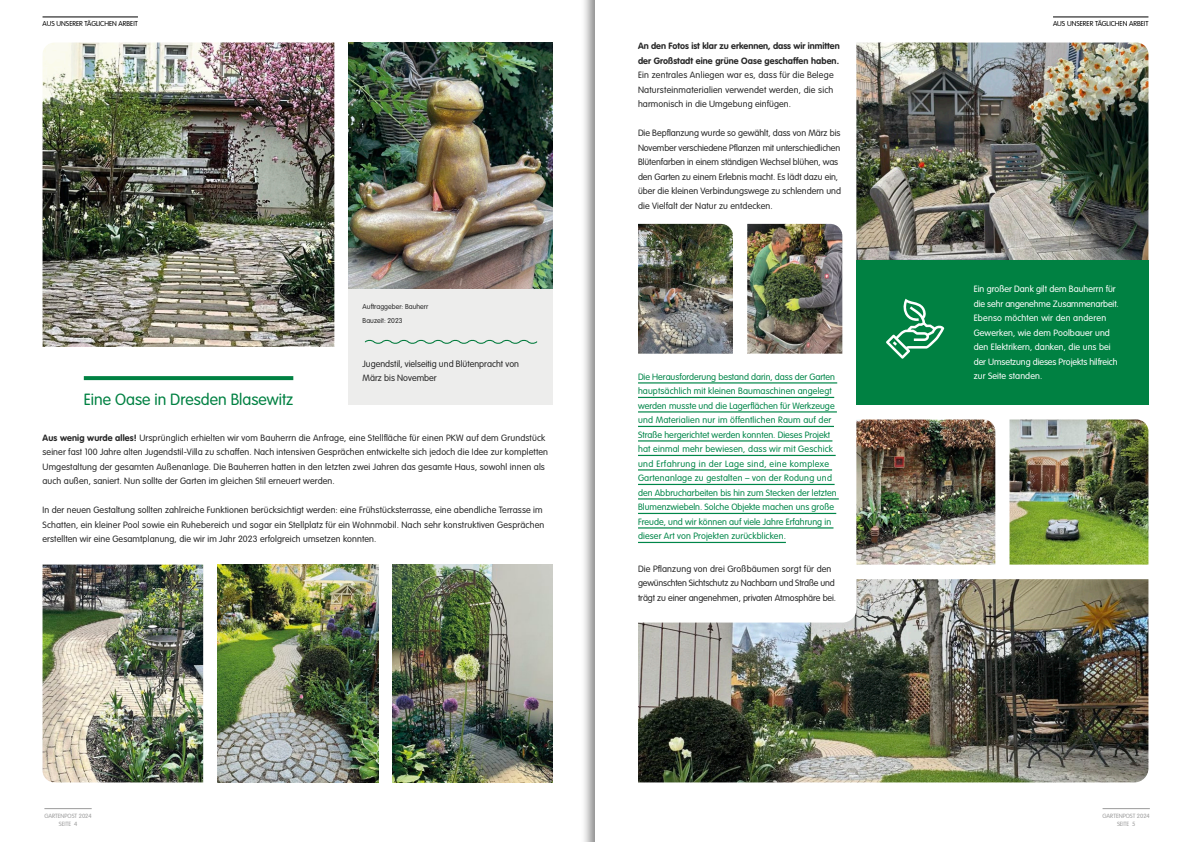
<style>
.page{position:relative;width:1191px;height:842px;background:#fff}
.page>*{position:absolute;margin:0;border:0;box-sizing:border-box;transform-origin:0 0}
.headline_absatzlinie_oben{font:300 16px "VAG Rounded Std";color:#008142}
.fließtext_schwarz{font:300 9px/14.5px "VAG Rounded Std";letter-spacing:.01em;color:#272727}
.fließtext_gruen_unterstreichung{font:300 9px/14.5px "VAG Rounded Std";color:#008649}
.fließtext_schwarz-2{font:300 9px/14.5px "VAG Rounded Std";color:#fff}
.fließtext_schwarz-3{font:300 9px/14.5px "VAG Rounded Std";letter-spacing:-.01em;color:#272727}
.fließtext_schwarz-4{font:700 9px/14.5px "VAG Rounded Std";color:#272727}
.fließtext_schwarz-5{font:300 7px "VAG Rounded Std";color:#272727}
.ueberschriften_klein_links{font:300 7px "VAG Rounded Std";color:#000}
.ueberschriften_klein_rechts{font:300 7px "VAG Rounded Std";color:#000}
.t1{font:300 6px/8px "VAG Rounded Std";color:#9c9c9c;text-align:center}
.s1{font-weight:700}
</style>
<div class="page">
<div style="left:580px;top:0;width:611px;height:842px;background:#000;opacity:.47"></div>
<div style="left:595px;top:0;width:596px;height:842px;background:#fff"></div>
<hr style="left:44px;top:808px;width:48px;height:1px;background:#9c9c9c">
<hr style="left:1102px;top:808px;width:47px;height:1px;background:#9c9c9c">
<img style="left:1009px;top:419px;width:139px;height:146px">
<hr style="left:43px;top:16px;width:95px;height:1px;background:#000">
<hr style="left:1053px;top:16px;width:95px;height:1px;background:#000">
<svg style="left:84px;top:376px;width:209px;height:4px"></svg>
<img style="left:856px;top:43px;width:292px;height:217px">
<img style="left:43px;top:43px;width:291px;height:304px">
<img style="left:348px;top:43px;width:205px;height:246px">
<img style="left:43px;top:565px;width:160px;height:217px">
<img style="left:217px;top:565px;width:161px;height:217px">
<img style="left:392px;top:565px;width:161px;height:217px">
<img style="left:638px;top:579px;width:510px;height:203px">
<hr style="left:638px;top:382px;width:199px;height:1px;background:#008649">
<hr style="left:638px;top:397px;width:196px;height:1px;background:#008649">
<hr style="left:638px;top:411px;width:199px;height:1px;background:#008649">
<hr style="left:638px;top:426px;width:196px;height:1px;background:#008649">
<hr style="left:638px;top:440px;width:194px;height:1px;background:#008649">
<hr style="left:638px;top:455px;width:197px;height:1px;background:#008649">
<hr style="left:638px;top:469px;width:194px;height:1px;background:#008649">
<hr style="left:638px;top:484px;width:196px;height:1px;background:#008649">
<hr style="left:638px;top:498px;width:201px;height:1px;background:#008649">
<hr style="left:638px;top:513px;width:198px;height:1px;background:#008649">
<hr style="left:638px;top:527px;width:195px;height:1px;background:#008649">
<hr style="left:638px;top:542px;width:148px;height:1px;background:#008649">
<div style="left:856px;top:260px;width:292px;height:145px;background:#008142"></div>
<svg style="left:638px;top:579px;width:218px;height:43px"></svg>
<img style="left:638px;top:224px;width:95px;height:130px">
<img style="left:747px;top:224px;width:95px;height:130px">
<img style="left:856px;top:419px;width:139px;height:146px">
<svg style="left:886px;top:299px;width:58px;height:60px"></svg>
<div style="left:348px;top:289px;width:205px;height:116px;background:#ededec"></div>
<svg style="left:364px;top:339px;width:174px;height:5px"></svg>
<p class="ueberschriften_klein_links" style="left:43px;top:19px;width:97px">AUS UNSERER TÄGLICHEN ARBEIT</p>
<p class="ueberschriften_klein_rechts" style="left:1053px;top:19px;width:97px">AUS UNSERER TÄGLICHEN ARBEIT</p>
<p class="fließtext_schwarz-5" style="left:362px;top:302px;width:67px">Auftraggeber: Bauherr</p>
<p class="fließtext_schwarz-5" style="left:362px;top:317px;width:41px">Bauzeit: 2023</p>
<p class="fließtext_schwarz" style="left:362px;top:356px;width:158px">Jugendstil, vielseitig und Blütenpracht von<br>März bis November</p>
<p class="headline_absatzlinie_oben" style="left:84px;top:390px;width:211px">Eine Oase in Dresden Blasewitz</p>
<p class="fließtext_schwarz" style="left:43px;top:431px;width:507px"><span class="s1">Aus wenig wurde alles!</span> Ursprünglich erhielten wir vom Bauherrn die Anfrage, eine Stellfläche für einen PKW auf dem Grundstück seiner fast 100 Jahre alten Jugendstil-Villa zu schaffen. Nach intensiven Gesprächen entwickelte sich jedoch die Idee zur kompletten Umgestaltung der gesamten Außenanlage. Die Bauherren hatten in den letzten zwei Jahren das gesamte Haus, sowohl innen als auch außen, saniert. Nun sollte der Garten im gleichen Stil erneuert werden.</p>
<p class="fließtext_schwarz" style="left:43px;top:503px;width:503px">In der neuen Gestaltung sollten zahlreiche Funktionen berücksichtigt werden: eine Frühstücksterrasse, eine abendliche Terrasse im<br>Schatten, ein kleiner Pool sowie ein Ruhebereich und sogar ein Stellplatz für ein Wohnmobil. Nach sehr konstruktiven Gesprächen erstellten wir eine Gesamtplanung, die wir im Jahr 2023 erfolgreich umsetzen konnten.</p>
<p class="fließtext_schwarz-4" style="left:638px;top:39px;width:203px">An den Fotos ist klar zu erkennen, dass wir inmitten der Großstadt eine grüne Oase geschaffen haben.</p>
<p class="fließtext_schwarz" style="left:638px;top:68px;width:197px">Ein zentrales Anliegen war es, dass für die Belege<br>Natursteinmaterialien verwendet werden, die sich</p>
<p class="fließtext_schwarz" style="left:638px;top:97px;width:155px">harmonisch in die Umgebung einfügen.</p>
<p class="fließtext_schwarz" style="left:638px;top:126px;width:204px;text-align:justify">Die Bepflanzung wurde so gewählt, dass von März bis November verschiedene Pflanzen mit unterschiedlichen Blütenfarben in einem ständigen Wechsel blühen, was</p>
<p class="fließtext_schwarz" style="left:638px;top:170px;width:202px">den Garten zu einem Erlebnis macht. Es lädt dazu ein,</p>
<p class="fließtext_schwarz" style="left:638px;top:184px;width:204px">über die kleinen Verbindungswege zu schlendern und die Vielfalt der Natur zu entdecken.</p>
<p class="fließtext_gruen_unterstreichung" style="left:638px;top:370px;width:200px">Die Herausforderung bestand darin, dass der Garten hauptsächlich mit kleinen Baumaschinen angelegt werden musste und die Lagerflächen für Werkzeuge und Materialien nur im öffentlichen Raum auf der Straße hergerichtet werden konnten. Dieses Projekt hat einmal mehr bewiesen, dass wir mit Geschick und Erfahrung in der Lage sind, eine komplexe Gartenanlage zu gestalten – von der Rodung und den Abbrucharbeiten bis hin zum Stecken der letzten Blumenzwiebeln. Solche Objekte machen uns große Freude, und wir können auf viele Jahre Erfahrung in dieser Art von Projekten zurückblicken.</p>
<p class="fließtext_schwarz-3" style="left:638px;top:561px;width:200px">Die Pflanzung von drei Großbäumen sorgt für den gewünschten Sichtschutz zu Nachbarn und Straße und trägt zu einer angenehmen, privaten Atmosphäre bei.</p>
<p class="fließtext_schwarz-2" style="left:973px;top:282px;width:147px">Ein großer Dank gilt dem Bauherrn für die sehr angenehme Zusammenarbeit.<br>Ebenso möchten wir den anderen Gewerken, wie dem Poolbauer und den Elektrikern, danken, die uns bei der Umsetzung dieses Projekts hilfreich zur Seite standen.</p>
<p class="t1" style="left:44px;top:812px;width:49px">GARTENPOST 2024<br>SEITE 4</p>
<p class="t1" style="left:1102px;top:812px;width:49px">GARTENPOST 2024<br>SEITE 5</p>
</div>
